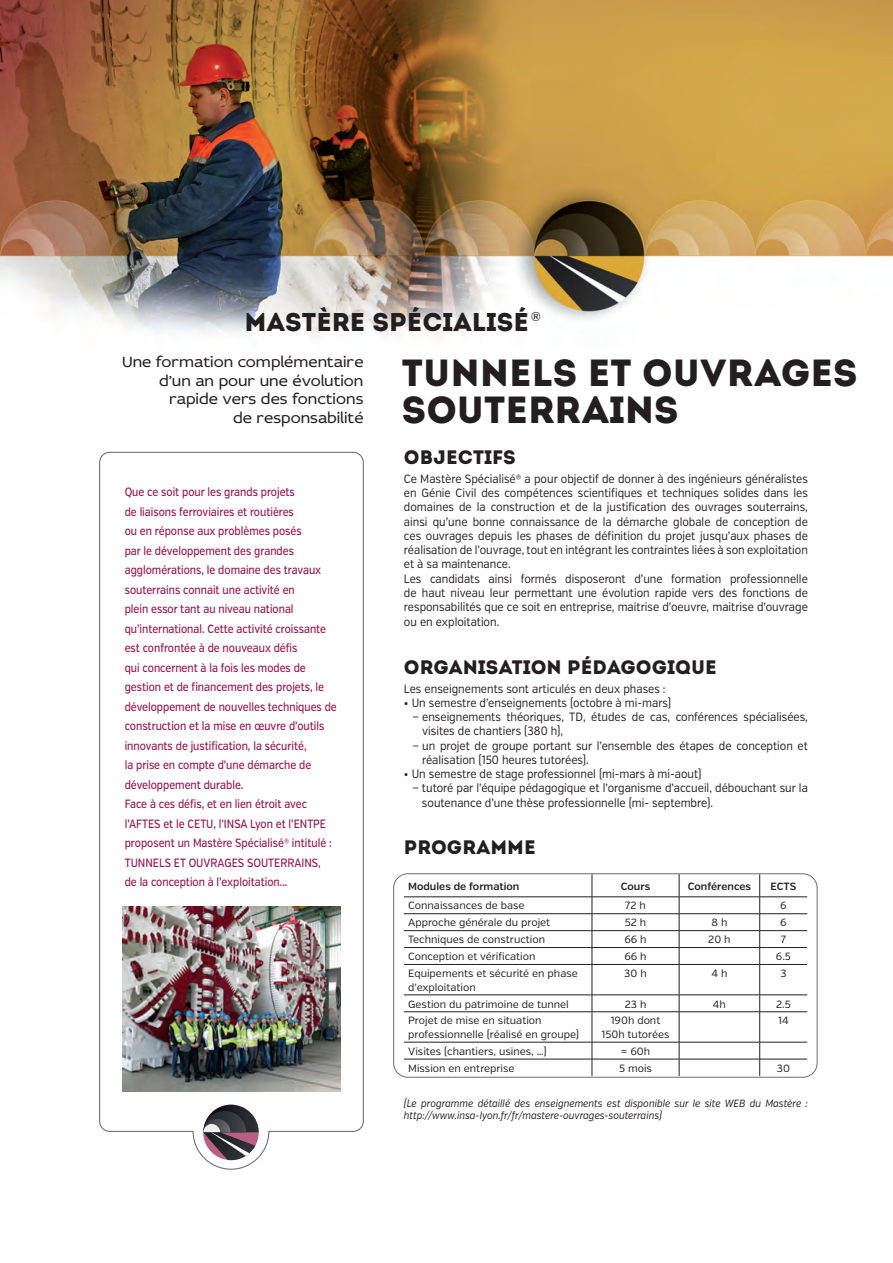
<style>
.page{position:relative;width:893px;height:1263px;background:#fff}
.page>*{position:absolute;margin:0;border:0;box-sizing:border-box;transform-origin:0 0}
.t1{font:37.8px/36.6px "Intro";color:#231f20}
.t2{font:25.8px "Intro";color:#231f20}
.t3{font:19.5px "Intro";color:#231f20}
.t4{font:15.6px/18.8px "Idealist Sans";color:#231f20;text-align:right}
.t5{font:12px/14.2px "Verb";color:#231f20;scale:.9 1}
.t6{font:500 12px/19.5px "Verb";color:#97194c;scale:.85 1}
.t7{font:10.5px/13.5px "Verb";color:#231f20}
.t8{font:italic 10.5px/12px "Verb";color:#231f20;scale:.9 1}
.t9{font:600 10.5px "Verb";color:#231f20}
</style>
<div class="page">
<img style="left:0;top:0;width:893px;height:1170px">
<svg style="left:99px;top:452px;width:265px;height:717px"></svg>
<svg style="left:203px;top:1105px;width:56px;height:58px"></svg>
<img style="left:122px;top:906px;width:219px;height:185px">
<div style="left:404px;top:874px;width:424px;height:212px;background:#fff"></div>
<hr style="left:404px;top:896px;width:188px;height:1px;background:#231f20">
<hr style="left:592px;top:896px;width:87px;height:1px;background:#231f20">
<hr style="left:679px;top:896px;width:81px;height:1px;background:#231f20">
<hr style="left:760px;top:896px;width:47px;height:1px;background:#231f20">
<hr style="left:404px;top:913px;width:188px;height:1px;background:#231f20">
<hr style="left:592px;top:913px;width:87px;height:1px;background:#231f20">
<hr style="left:679px;top:913px;width:81px;height:1px;background:#231f20">
<hr style="left:760px;top:913px;width:47px;height:1px;background:#231f20">
<hr style="left:404px;top:930px;width:188px;height:1px;background:#231f20">
<hr style="left:592px;top:930px;width:87px;height:1px;background:#231f20">
<hr style="left:679px;top:930px;width:81px;height:1px;background:#231f20">
<hr style="left:760px;top:930px;width:47px;height:1px;background:#231f20">
<hr style="left:404px;top:947px;width:188px;height:1px;background:#231f20">
<hr style="left:592px;top:947px;width:87px;height:1px;background:#231f20">
<svg style="left:592px;top:875px;width:1px;height:89px"></svg>
<hr style="left:679px;top:947px;width:81px;height:1px;background:#231f20">
<svg style="left:679px;top:875px;width:1px;height:89px"></svg>
<hr style="left:760px;top:947px;width:47px;height:1px;background:#231f20">
<svg style="left:759px;top:875px;width:1px;height:89px"></svg>
<hr style="left:404px;top:964px;width:188px;height:1px;background:#231f20">
<hr style="left:592px;top:964px;width:87px;height:1px;background:#231f20">
<hr style="left:592px;top:965px;width:1px;height:30px;background:#231f20">
<hr style="left:679px;top:964px;width:81px;height:1px;background:#231f20">
<hr style="left:679px;top:965px;width:1px;height:30px;background:#231f20">
<hr style="left:760px;top:964px;width:47px;height:1px;background:#231f20">
<hr style="left:759px;top:965px;width:1px;height:30px;background:#231f20">
<hr style="left:404px;top:994px;width:188px;height:1px;background:#231f20">
<hr style="left:592px;top:994px;width:87px;height:1px;background:#231f20">
<svg style="left:592px;top:995px;width:1px;height:16px"></svg>
<hr style="left:679px;top:994px;width:81px;height:1px;background:#231f20">
<svg style="left:679px;top:995px;width:1px;height:16px"></svg>
<hr style="left:760px;top:994px;width:47px;height:1px;background:#231f20">
<svg style="left:759px;top:995px;width:1px;height:16px"></svg>
<hr style="left:404px;top:1011px;width:188px;height:1px;background:#231f20">
<hr style="left:592px;top:1011px;width:87px;height:1px;background:#231f20">
<hr style="left:592px;top:1012px;width:1px;height:30px;background:#231f20">
<hr style="left:679px;top:1011px;width:81px;height:1px;background:#231f20">
<hr style="left:679px;top:1012px;width:1px;height:30px;background:#231f20">
<hr style="left:760px;top:1011px;width:47px;height:1px;background:#231f20">
<hr style="left:759px;top:1012px;width:1px;height:30px;background:#231f20">
<hr style="left:404px;top:1042px;width:188px;height:1px;background:#231f20">
<hr style="left:592px;top:1042px;width:87px;height:1px;background:#231f20">
<hr style="left:679px;top:1042px;width:81px;height:1px;background:#231f20">
<hr style="left:760px;top:1042px;width:47px;height:1px;background:#231f20">
<hr style="left:404px;top:1059px;width:188px;height:1px;background:#231f20">
<hr style="left:592px;top:1059px;width:87px;height:1px;background:#231f20">
<svg style="left:592px;top:1042px;width:1px;height:33px"></svg>
<hr style="left:679px;top:1059px;width:81px;height:1px;background:#231f20">
<svg style="left:679px;top:1042px;width:1px;height:33px"></svg>
<hr style="left:760px;top:1059px;width:47px;height:1px;background:#231f20">
<svg style="left:759px;top:1042px;width:1px;height:33px"></svg>
<div style="left:393px;top:873px;width:424px;height:204px;border:1px solid #6c6d70;border-radius:14px"></div>
<svg style="left:528px;top:308px;width:16px;height:17px"></svg>
<h2 class="t2" style="left:244px;top:306px;width:286px">MASTÈRE SPÉCIALISÉ</h2>
<h3 class="t4" style="left:122px;top:352px;width:243px">Une formation complémentaire d’un an pour une évolution rapide vers des fonctions<br>de responsabilité</h3>
<p class="t6" style="left:125px;top:482px;width:251px">Que ce soit pour les grands projets<br>de liaisons ferroviaires et routières<br>ou en réponse aux problèmes posés<br>par le développement des grandes agglomérations, le domaine des travaux souterrains connait une activité en<br>plein essor tant au niveau national qu’international. Cette activité croissante est confrontée à de nouveaux défis<br>qui concernent à la fois les modes de gestion et de financement des projets, le développement de nouvelles techniques de construction et la mise en œuvre d’outils innovants de justification, la sécurité,<br>la prise en compte d’une démarche de développement durable.<br>Face à ces défis, et en lien étroit avec l’AFTES et le CETU, l’INSA Lyon et l’ENTPE proposent un Mastère Spécialisé® intitulé :<br>TUNNELS ET OUVRAGES SOUTERRAINS,<br>de la conception à l’exploitation...</p>
<h1 class="t1" style="left:402px;top:354px;width:457px">TUNNELS ET OUVRAGES<br>SOUTERRAINS</h1>
<h3 class="t3" style="left:404px;top:446px;width:113px">OBJECTIFS</h3>
<p class="t5" style="left:404px;top:472px;width:450px">Ce Mastère Spécialisé® a pour objectif de donner à des ingénieurs généralistes en Génie Civil des compétences scientifiques et techniques solides dans les domaines de la construction et de la justification des ouvrages souterrains, ainsi qu’une bonne connaissance de la démarche globale de conception de ces ouvrages depuis les phases de définition du projet jusqu’aux phases de réalisation de l’ouvrage, tout en intégrant les contraintes liées à son exploitation et à sa maintenance.<br>Les candidats ainsi formés disposeront d’une formation professionnelle de haut niveau leur permettant une évolution rapide vers des fonctions de responsabilités que ce soit en entreprise, maitrise d’oeuvre, maitrise d’ouvrage ou en exploitation.</p>
<h3 class="t3" style="left:404px;top:655px;width:314px">ORGANISATION PÉDAGOGIQUE</h3>
<p class="t5" style="left:404px;top:681px;width:292px">Les enseignements sont articulés en deux phases :</p>
<p class="t5" style="left:404px;top:696px;width:298px">• Un semestre d’enseignements (octobre à mi-mars)</p>
<p class="t5" style="left:412px;top:710px;width:441px">− enseignements théoriques, TD, études de cas, conférences spécialisées,</p>
<p class="t5" style="left:422px;top:724px;width:158px">visites de chantiers (380 h),</p>
<p class="t5" style="left:412px;top:738px;width:441px">− un projet de groupe portant sur l’ensemble des étapes de conception et</p>
<p class="t5" style="left:422px;top:753px;width:187px">réalisation (150 heures tutorées).</p>
<p class="t5" style="left:404px;top:767px;width:332px">• Un semestre de stage professionnel (mi-mars à mi-aout)</p>
<p class="t5" style="left:412px;top:781px;width:441px">− tutoré par l’équipe pédagogique et l’organisme d’accueil, débouchant sur la</p>
<p class="t5" style="left:422px;top:796px;width:325px">soutenance d’une thèse professionnelle (mi- septembre).</p>
<h3 class="t3" style="left:404px;top:835px;width:133px">PROGRAMME</h3>
<p class="t9" style="left:408px;top:880px;width:113px">Modules de formation</p>
<p class="t9" style="left:621px;top:880px;width:31px">Cours</p>
<p class="t9" style="left:688px;top:880px;width:65px">Conférences</p>
<p class="t9" style="left:770px;top:880px;width:27px">ECTS</p>
<p class="t7" style="left:408px;top:899px;width:118px">Connaissances de base</p>
<p class="t7" style="left:625px;top:899px;width:22px">72 h</p>
<p class="t7" style="left:780px;top:899px;width:8px">6</p>
<p class="t7" style="left:408px;top:916px;width:144px">Approche générale du projet</p>
<p class="t7" style="left:625px;top:916px;width:23px">52 h</p>
<p class="t7" style="left:711px;top:916px;width:17px">8 h</p>
<p class="t7" style="left:780px;top:916px;width:8px">6</p>
<p class="t7" style="left:408px;top:933px;width:138px">Techniques de construction</p>
<p class="t7" style="left:624px;top:933px;width:24px">66 h</p>
<p class="t7" style="left:708px;top:933px;width:24px">20 h</p>
<p class="t7" style="left:781px;top:933px;width:7px">7</p>
<p class="t7" style="left:408px;top:950px;width:129px">Conception et vérification</p>
<p class="t7" style="left:624px;top:950px;width:24px">66 h</p>
<p class="t7" style="left:776px;top:950px;width:17px">6.5</p>
<p class="t7" style="left:408px;top:967px;width:171px">Equipements et sécurité en phase d’exploitation</p>
<p class="t7" style="left:624px;top:967px;width:24px">30 h</p>
<p class="t7" style="left:711px;top:967px;width:17px">4 h</p>
<p class="t7" style="left:780px;top:967px;width:8px">3</p>
<p class="t7" style="left:408px;top:997px;width:162px">Gestion du patrimoine de tunnel</p>
<p class="t7" style="left:625px;top:997px;width:23px">23 h</p>
<p class="t7" style="left:713px;top:997px;width:14px">4h</p>
<p class="t7" style="left:776px;top:997px;width:16px">2.5</p>
<p class="t7" style="left:408px;top:1014px;width:172px">Projet de mise en situation professionnelle (réalisé en groupe)</p>
<p class="t7" style="left:602px;top:1014px;width:69px;text-align:center">190h dont<br>150h tutorées</p>
<p class="t7" style="left:778px;top:1014px;width:12px">14</p>
<p class="t7" style="left:408px;top:1044px;width:140px">Visites (chantiers, usines, …)</p>
<p class="t7" style="left:621px;top:1044px;width:31px">≈ 60h</p>
<p class="t7" style="left:408px;top:1061px;width:108px">Mission en entreprise</p>
<p class="t7" style="left:619px;top:1061px;width:34px">5 mois</p>
<p class="t7" style="left:777px;top:1061px;width:15px">30</p>
<p class="t8" style="left:404px;top:1098px;width:450px">(Le programme détaillé des enseignements est disponible sur le site WEB du Mastère : http://www.insa-lyon.fr/fr/mastere-ouvrages-souterrains)</p>
</div>
